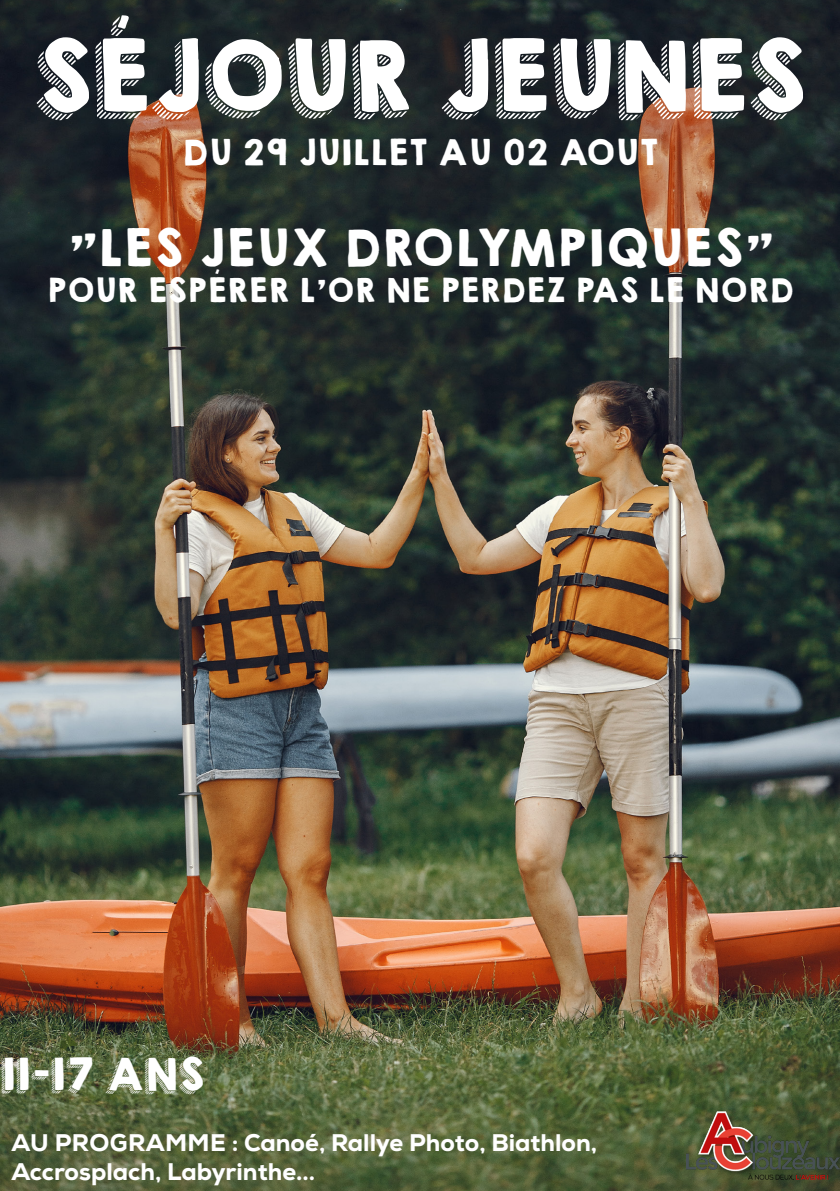
<style>
.page{position:relative;width:840px;height:1191px;background:#fff}
.page>*{position:absolute;margin:0;border:0;box-sizing:border-box;transform-origin:0 0}
.t1{font:88px "KGHAPPY";color:#fff}
.t2{font:46px "KGHAPPY Solid";color:#fff}
.t3{font:40px "KGHAPPY";color:#fff}
.t4{font:32px "KGHAPPY Solid";color:#fff}
.t5{font:30px "KGHAPPY Solid";color:#fff}
.t6{font:800 24px/28.8px "Nexa";color:#fff}
</style>
<div class="page">
<img style="left:0;top:0;width:839px;height:1191px">
<img style="left:685px;top:1110px;width:154px;height:69px">
<p class="t1" style="left:34px;top:8px;width:773px">SÉJOUR JEUNES</p>
<p class="t4" style="left:181px;top:127px;width:478px">DU 29 JUILLET AU 02 AOUT</p>
<p class="t2" style="left:67px;top:213px;width:707px">"LES JEUX DROLYMPIQUES"</p>
<p class="t5" style="left:46px;top:267px;width:748px">POUR ESPÉRER L’OR NE PERDEZ PAS LE NORD</p>
<p class="t3" style="left:0;top:1043px;width:206px">11-17 ANS</p>
<p class="t6" style="left:11px;top:1128px;width:587px">AU PROGRAMME : Canoé, Rallye Photo, Biathlon,<br>Accrosplach, Labyrinthe...</p>
</div>
